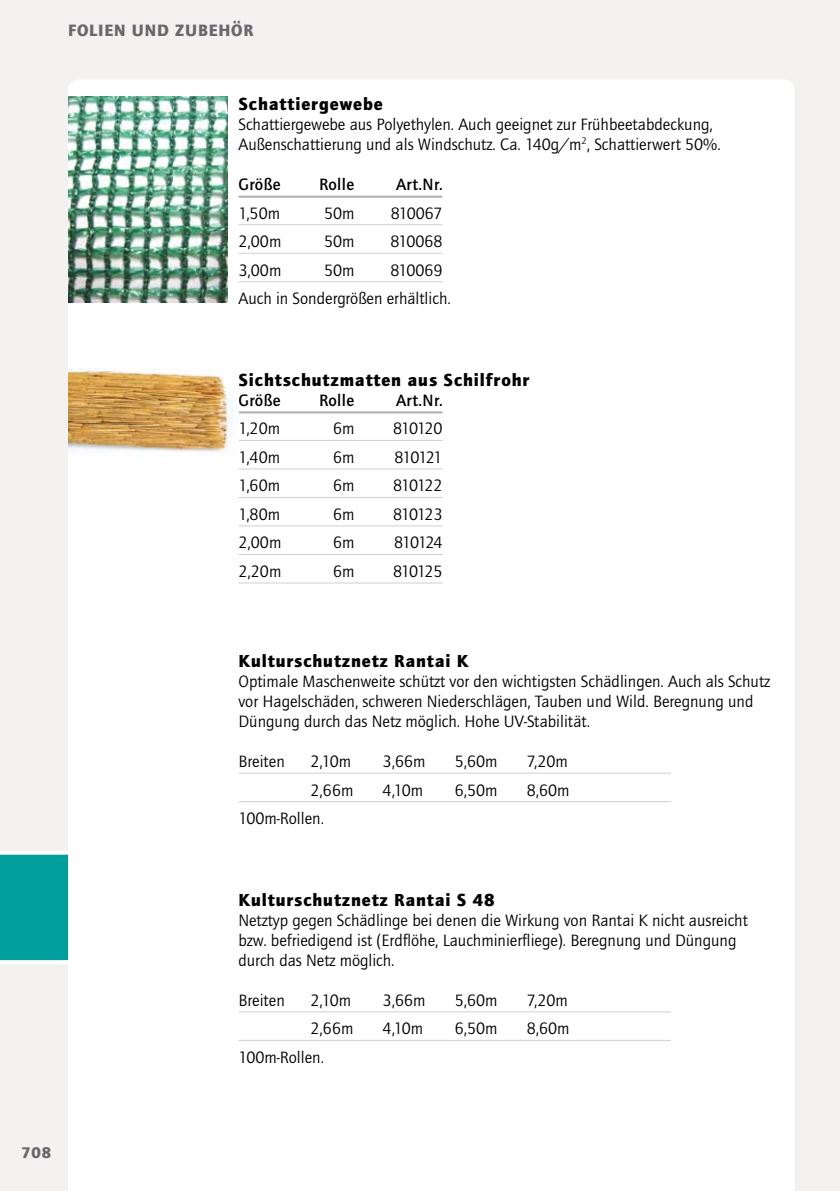
<style>
.page{position:relative;width:840px;height:1191px;background:#fff}
.page>*{position:absolute;margin:0;border:0;box-sizing:border-box;transform-origin:0 0}
.t1{font:900 18px "Quay Itc T";letter-spacing:.05em;color:#000}
.t2{font:17px/20px "Quay Itc T";color:#000}
.t3{font:700 17px "Quay Itc T";letter-spacing:.02em;color:#000}
.t4{font:900 17px "Quay Itc T";letter-spacing:.05em;color:#68676c}
.t5{font:900 16px "Quay Itc T";color:#68676c}
</style>
<div class="page">
<div style="left:0;top:0;width:839px;height:1191px;background:#f3f2f0"></div>
<svg style="left:0;top:851px;width:68px;height:113px;background:#11a5a4"></svg>
<div style="left:68px;top:80px;width:726px;height:1111px;background:#fff"></div>
<hr style="left:839px;top:0;width:1px;height:1191px;background:#f3f2f0">
<hr style="left:238px;top:196px;width:204px;height:2px;background:#aeafb2">
<hr style="left:238px;top:224px;width:204px;height:1px;background:#ced0d2">
<hr style="left:238px;top:253px;width:204px;height:1px;background:#ced0d2">
<hr style="left:238px;top:281px;width:204px;height:1px;background:#ced0d2">
<hr style="left:238px;top:411px;width:204px;height:2px;background:#aeafb2">
<hr style="left:238px;top:440px;width:204px;height:1px;background:#ced0d2">
<hr style="left:238px;top:468px;width:204px;height:1px;background:#ced0d2">
<hr style="left:238px;top:497px;width:204px;height:1px;background:#ced0d2">
<hr style="left:238px;top:525px;width:204px;height:1px;background:#ced0d2">
<hr style="left:238px;top:554px;width:204px;height:1px;background:#ced0d2">
<hr style="left:238px;top:582px;width:204px;height:1px;background:#ced0d2">
<hr style="left:238px;top:772px;width:432px;height:1px;background:#ced0d2">
<hr style="left:238px;top:801px;width:432px;height:1px;background:#ced0d2">
<hr style="left:238px;top:1011px;width:432px;height:1px;background:#ced0d2">
<hr style="left:238px;top:1039px;width:432px;height:1px;background:#ced0d2">
<img style="left:68px;top:96px;width:159px;height:206px">
<img style="left:68px;top:369px;width:170px;height:88px">
<p class="t4" style="left:68px;top:20px;width:187px">Folien und Zubehör</p>
<p class="t1" style="left:238px;top:93px;width:146px">Schattiergewebe</p>
<p class="t2" style="left:238px;top:114px;width:483px">Schattiergewebe aus Polyethylen. Auch geeignet zur Frühbeetabdeckung,<br>Außenschattierung und als Windschutz. Ca. 140g/m<sup>2</sup>, Schattierwert 50%.</p>
<p class="t3" style="left:238px;top:174px;width:44px">Größe</p>
<p class="t3" style="left:319px;top:174px;width:37px">Rolle</p>
<p class="t3" style="left:396px;top:174px;width:48px">Art.Nr.</p>
<p class="t2" style="left:238px;top:203px;width:43px">1,50m</p>
<p class="t2" style="left:324px;top:203px;width:32px">50m</p>
<p class="t2" style="left:390px;top:203px;width:53px">810067</p>
<p class="t2" style="left:238px;top:231px;width:44px">2,00m</p>
<p class="t2" style="left:324px;top:231px;width:32px">50m</p>
<p class="t2" style="left:390px;top:231px;width:54px">810068</p>
<p class="t2" style="left:238px;top:260px;width:44px">3,00m</p>
<p class="t2" style="left:324px;top:260px;width:32px">50m</p>
<p class="t2" style="left:238px;top:255px;width:214px;line-height:28.6px;text-indent:152px">810069<br>Auch in Sondergrößen erhältlich.</p>
<p class="t1" style="left:238px;top:369px;width:292px">Sichtschutzmatten aus Schilfrohr</p>
<p class="t3" style="left:238px;top:390px;width:44px">Größe</p>
<p class="t3" style="left:319px;top:390px;width:37px">Rolle</p>
<p class="t3" style="left:396px;top:390px;width:48px">Art.Nr.</p>
<p class="t2" style="left:238px;top:418px;width:43px">1,20m</p>
<p class="t2" style="left:333px;top:418px;width:23px">6m</p>
<p class="t2" style="left:393px;top:418px;width:51px">810120</p>
<p class="t2" style="left:238px;top:447px;width:43px">1,40m</p>
<p class="t2" style="left:333px;top:447px;width:23px">6m</p>
<p class="t2" style="left:394px;top:447px;width:50px">810121</p>
<p class="t2" style="left:238px;top:475px;width:43px">1,60m</p>
<p class="t2" style="left:333px;top:475px;width:23px">6m</p>
<p class="t2" style="left:393px;top:475px;width:51px">810122</p>
<p class="t2" style="left:238px;top:504px;width:43px">1,80m</p>
<p class="t2" style="left:333px;top:504px;width:23px">6m</p>
<p class="t2" style="left:393px;top:504px;width:51px">810123</p>
<p class="t2" style="left:238px;top:532px;width:44px">2,00m</p>
<p class="t2" style="left:333px;top:532px;width:23px">6m</p>
<p class="t2" style="left:394px;top:532px;width:50px">810124</p>
<p class="t2" style="left:238px;top:561px;width:44px">2,20m</p>
<p class="t2" style="left:333px;top:561px;width:23px">6m</p>
<p class="t2" style="left:393px;top:561px;width:51px">810125</p>
<p class="t1" style="left:238px;top:650px;width:232px">Kulturschutznetz Rantai K</p>
<p class="t2" style="left:238px;top:671px;width:533px">Optimale Maschenweite schützt vor den wichtigsten Schädlingen. Auch als Schutz vor Hagelschäden, schweren Niederschlägen, Tauben und Wild. Beregnung und<br>Düngung durch das Netz möglich. Hohe UV-Stabilität.</p>
<p class="t2" style="left:238px;top:751px;width:48px">Breiten</p>
<p class="t2" style="left:310px;top:751px;width:42px">2,10m</p>
<p class="t2" style="left:382px;top:751px;width:44px">3,66m</p>
<p class="t2" style="left:454px;top:751px;width:44px">5,60m</p>
<p class="t2" style="left:526px;top:751px;width:43px">7,20m</p>
<p class="t2" style="left:310px;top:779px;width:44px">2,66m</p>
<p class="t2" style="left:382px;top:779px;width:42px">4,10m</p>
<p class="t2" style="left:454px;top:779px;width:44px">6,50m</p>
<p class="t2" style="left:526px;top:779px;width:44px">8,60m</p>
<p class="t2" style="left:238px;top:808px;width:87px">100m-Rollen.</p>
<p class="t1" style="left:238px;top:889px;width:258px">Kulturschutznetz Rantai S 48</p>
<p class="t2" style="left:238px;top:909px;width:510px">Netztyp gegen Schädlinge bei denen die Wirkung von Rantai K nicht ausreicht bzw. befriedigend ist (Erdflöhe, Lauchminierfliege). Beregnung und Düngung durch das Netz möglich.</p>
<p class="t2" style="left:238px;top:989px;width:48px">Breiten</p>
<p class="t2" style="left:310px;top:989px;width:42px">2,10m</p>
<p class="t2" style="left:382px;top:989px;width:44px">3,66m</p>
<p class="t2" style="left:454px;top:989px;width:44px">5,60m</p>
<p class="t2" style="left:526px;top:989px;width:43px">7,20m</p>
<p class="t2" style="left:310px;top:1018px;width:44px">2,66m</p>
<p class="t2" style="left:382px;top:1018px;width:42px">4,10m</p>
<p class="t2" style="left:454px;top:1018px;width:44px">6,50m</p>
<p class="t2" style="left:526px;top:1018px;width:44px">8,60m</p>
<p class="t2" style="left:238px;top:1046px;width:87px">100m-Rollen.</p>
<p class="t5" style="left:21px;top:1143px;width:31px">708</p>
</div>
